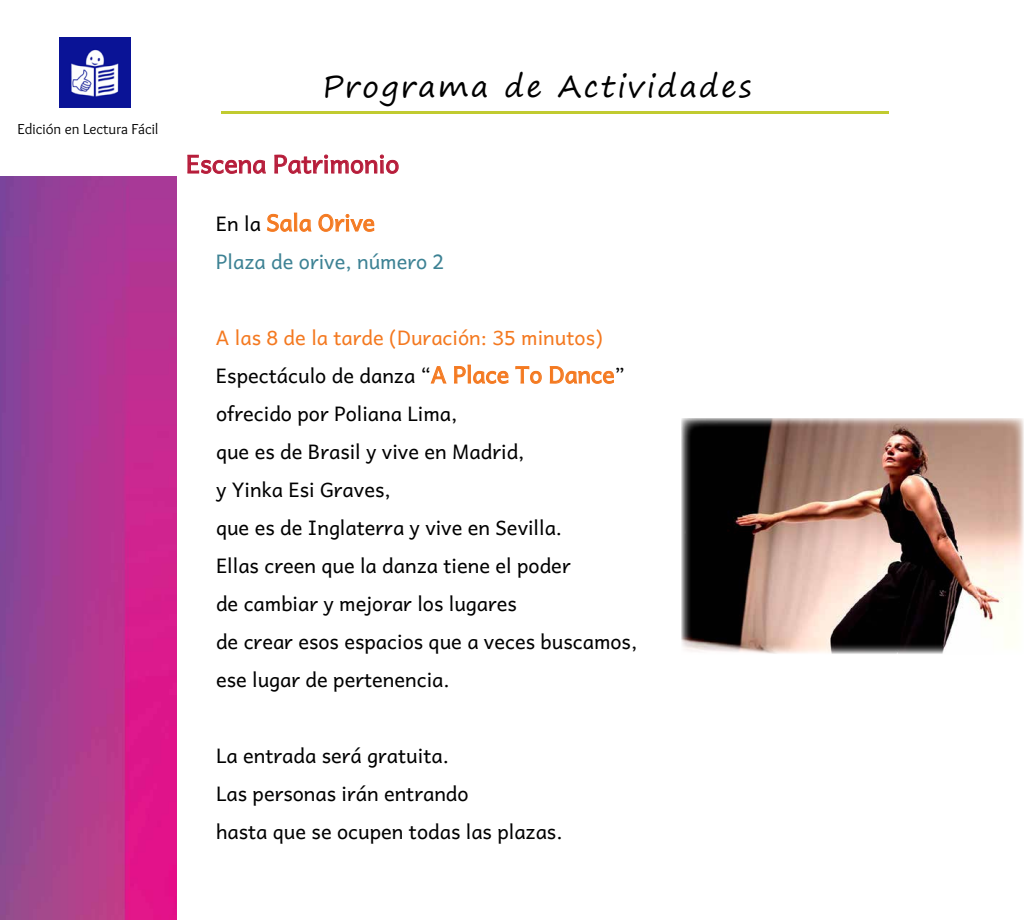
<style>
.page{position:relative;width:1024px;height:920px;background:#fff}
.page>*{position:absolute;margin:0;border:0;box-sizing:border-box;transform-origin:0 0}
.t1{font:30px "Segoe Print";letter-spacing:.07em;color:#000}
.t2{font:25px "Andika Basic";color:#b61839}
.t3{font:23px "Andika Basic";color:#f47920}
.t4{font:20px/38px "Andika Basic";color:#000}
.t5{font:20px "Andika Basic";color:#3d8294}
.t6{font:15px "Overlock";color:#000}
.s1{font-size:20px;color:#000}
.s2{color:#f47920}
.s3{font-size:23px;color:#f47920}
</style>
<div class="page">
<img style="left:60px;top:37px;width:71px;height:70px">
<svg style="left:187px;top:155px;width:79px;height:19px"></svg>
<svg style="left:274px;top:154px;width:125px;height:20px"></svg>
<svg style="left:267px;top:212px;width:45px;height:20px"></svg>
<svg style="left:318px;top:214px;width:57px;height:18px"></svg>
<svg style="left:430px;top:366px;width:17px;height:18px"></svg>
<svg style="left:454px;top:364px;width:55px;height:20px"></svg>
<svg style="left:515px;top:366px;width:27px;height:18px"></svg>
<svg style="left:550px;top:366px;width:64px;height:18px"></svg>
<hr style="left:221px;top:111px;width:668px;height:3px;background:#c1cb30">
<img style="left:681px;top:418px;width:342px;height:236px">
<img style="left:0;top:176px;width:176px;height:744px">
<p class="t6" style="left:18px;top:120px;width:142px">Edición en Lectura Fácil</p>
<h1 class="t1" style="left:323px;top:60px;width:430px">Programa de Actividades</h1>
<p class="t2" style="left:186px;top:141px;width:215px">Escena Patrimonio</p>
<p class="t3" style="left:216px;top:202px;width:161px"><span class="s1">En la</span> Sala Orive</p>
<p class="t5" style="left:216px;top:243px;width:230px">Plaza de orive, número 2</p>
<p class="t4" style="left:216px;top:316px;width:423px"><span class="s2">A las 8 de la tarde (Duración: 35 minutos)<br></span>Espectáculo de danza “<span class="s3">A Place To Dance</span>” ofrecido por Poliana Lima,<br>que es de Brasil y vive en Madrid,<br>y Yinka Esi Graves,<br>que es de Inglaterra y vive en Sevilla.<br>Ellas creen que la danza tiene el poder<br>de cambiar y mejorar los lugares<br>de crear esos espacios que a veces buscamos, ese lugar de pertenencia.</p>
<p class="t4" style="left:216px;top:734px;width:348px">La entrada será gratuita.<br>Las personas irán entrando<br>hasta que se ocupen todas las plazas.</p>
</div>
